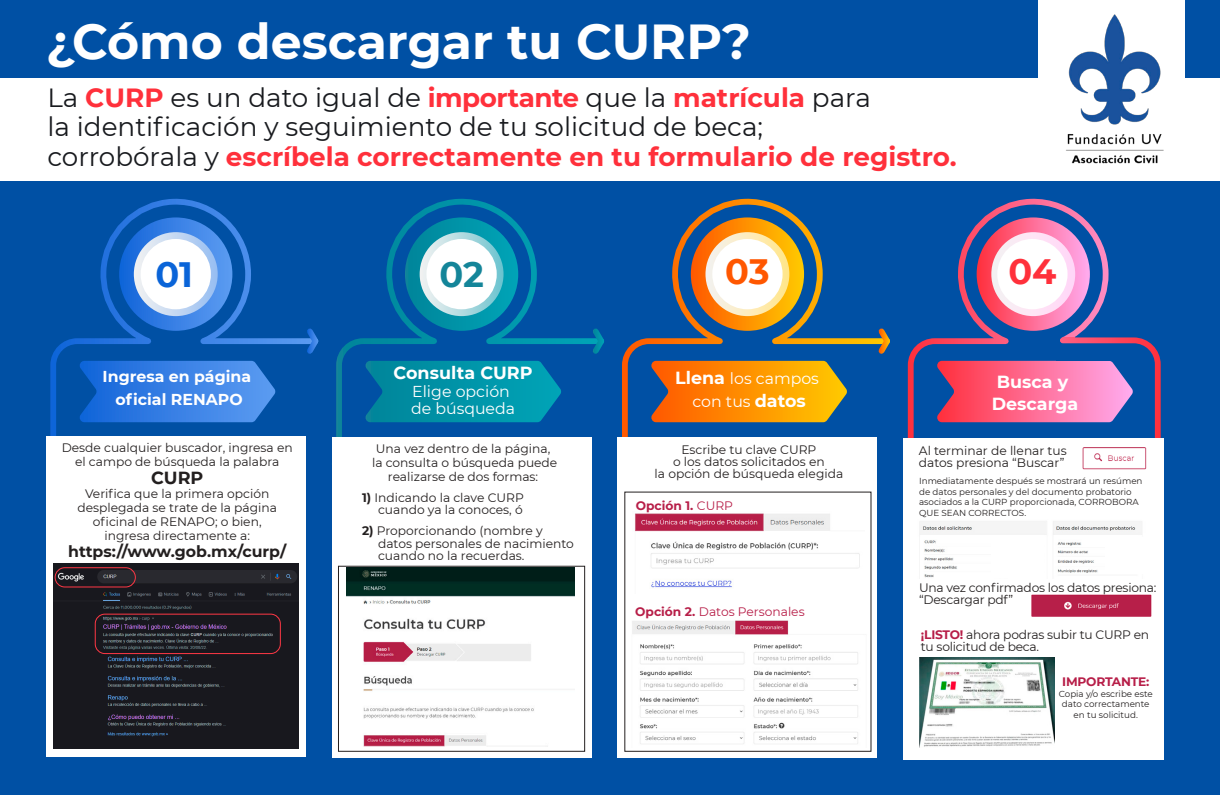
<style>
.page{position:relative;width:1220px;height:795px;background:#fff}
.page>*{position:absolute;margin:0;border:0;box-sizing:border-box;transform-origin:0 0}
.t1{font:700 49px "Montserrat";color:#fff}
.t2{font:700 35.18px "Montserrat";color:#0a64d8}
.t3{font:700 35.18px "Montserrat";color:#148599}
.t4{font:700 35.18px "Montserrat";color:#ff5700}
.t5{font:700 35.18px "Montserrat";color:#ff303b}
.t6{font:26.25px/29.8px "Montserrat";color:#181a1e}
.t7{font:700 17.5px/22.8px "Montserrat";color:#fff}
.t8{font:700 17.5px "Montserrat";color:#231f1f}
.t9{font:15.75px/17.5px "Montserrat";color:#fff}
.t10{font:700 15.75px/22.8px "Montserrat";color:#fff;text-align:center}
.t11{font:700 15.75px "Montserrat";color:#231f1f}
.t12{font:12.25px/12.2px "Montserrat";color:#231f1f;text-align:center}
.t13{font:12.25px/12.2px "Montserrat";letter-spacing:-.02em;color:#231f1f}
.t14{font:700 12.25px "Montserrat";letter-spacing:-.02em;color:#b71e48}
.t15{font:12.25px "Montserrat";color:#b71e48}
.t16{font:8.75px/10.5px "Montserrat";color:#231f1f}
.s1{font-weight:700;color:#ff303b}
.s2{font-weight:700}
.s3{font-weight:700;font-size:17.5px}
.s4{font-weight:400}
.s5{font-weight:700;color:#b71e48}
</style>
<div class="page">
<div style="left:0;top:0;width:1220px;height:794px;background:#0050a4"></div>
<svg style="left:50px;top:198px;width:256px;height:526px"></svg>
<svg style="left:302px;top:323px;width:17px;height:35px"></svg>
<svg style="left:119px;top:217px;width:113px;height:113px"></svg>
<svg style="left:134px;top:232px;width:84px;height:84px"></svg>
<div style="left:141px;top:239px;width:70px;height:70px;background:#fff;border-radius:50%"></div>
<svg style="left:336px;top:198px;width:256px;height:526px"></svg>
<svg style="left:588px;top:323px;width:16px;height:35px"></svg>
<svg style="left:405px;top:217px;width:113px;height:113px"></svg>
<svg style="left:420px;top:232px;width:83px;height:84px"></svg>
<div style="left:426px;top:239px;width:71px;height:70px;background:#fff;border-radius:50%"></div>
<svg style="left:622px;top:198px;width:251px;height:239px"></svg>
<svg style="left:873px;top:328px;width:17px;height:26px"></svg>
<svg style="left:691px;top:217px;width:113px;height:113px"></svg>
<svg style="left:705px;top:232px;width:84px;height:84px"></svg>
<div style="left:712px;top:239px;width:70px;height:70px;background:#fff;border-radius:50%"></div>
<svg style="left:907px;top:198px;width:202px;height:239px"></svg>
<svg style="left:976px;top:217px;width:114px;height:113px"></svg>
<svg style="left:991px;top:232px;width:84px;height:84px"></svg>
<div style="left:997px;top:239px;width:70px;height:70px;background:#fff;border-radius:50%"></div>
<div style="left:618px;top:437px;width:259px;height:320px;background:#fff"></div>
<div style="left:46px;top:436px;width:259px;height:320px;background:#fff"></div>
<img style="left:53px;top:563px;width:246px;height:184px">
<div style="left:55px;top:567px;width:81px;height:20px;border:1px solid #ff3845;border-radius:10px"></div>
<div style="left:95px;top:613px;width:186px;height:40px;border:1px solid #ff3845;border-radius:10px"></div>
<div style="left:332px;top:437px;width:259px;height:320px;background:#fff"></div>
<div style="left:338px;top:565px;width:247px;height:186px;border:1px solid #231f1f"></div>
<img style="left:346px;top:567px;width:228px;height:179px">
<img style="left:635px;top:513px;width:225px;height:75px">
<img style="left:632px;top:620px;width:226px;height:124px">
<svg style="left:936px;top:323px;width:225px;height:114px"></svg>
<div style="left:903px;top:437px;width:261px;height:322px;background:#fff"></div>
<img style="left:919px;top:657px;width:135px;height:89px">
<img style="left:1082px;top:447px;width:65px;height:23px">
<img style="left:919px;top:521px;width:223px;height:56px">
<img style="left:1031px;top:594px;width:121px;height:23px">
<div style="left:990px;top:535px;width:53px;height:42px;background:#fff"></div>
<div style="left:1105px;top:536px;width:46px;height:37px;background:#fff"></div>
<div style="left:1038px;top:0;width:147px;height:180px;background:#fff"></div>
<div style="left:0;top:78px;width:1220px;height:102px;background:#fff"></div>
<img style="left:1066px;top:14px;width:97px;height:149px">
<h1 class="t1" style="left:46px;top:7px;width:706px">¿Cómo descargar tu CURP?</h1>
<h3 class="t6" style="left:47px;top:81px;width:911px">La <span class="s1">CURP</span> es un dato igual de <span class="s1">importante</span> que la <span class="s1">matrícula</span> para<br>la identificación y seguimiento de tu solicitud de beca;<br>corrobórala y <span class="s1">escríbela correctamente en tu formulario de registro.</span></h3>
<h2 class="t2" style="left:155px;top:248px;width:39px">01</h2>
<h2 class="t3" style="left:439px;top:248px;width:46px">02</h2>
<h2 class="t4" style="left:725px;top:246px;width:46px">03</h2>
<h2 class="t5" style="left:1008px;top:246px;width:50px">04</h2>
<p class="t10" style="left:103px;top:364px;width:150px">Ingresa en página oficial RENAPO</p>
<p class="t12" style="left:62px;top:440px;width:233px;line-height:14px">Desde cualquier buscador, ingresa en el campo de búsqueda la palabra</p>
<h3 class="t8" style="left:151px;top:464px;width:54px">CURP</h3>
<p class="t12" style="left:78px;top:485px;width:201px;line-height:14px">Verifica que la primera opción desplegada se trate de la página oficinal de RENAPO; o bien, ingresa directamente a:</p>
<p class="t11" style="left:68px;top:540px;width:220px">https://www.gob.mx/curp/</p>
<h3 class="t7" style="left:394px;top:360px;width:140px">Consulta CURP</h3>
<p class="t9" style="left:411px;top:382px;width:106px">Elige opción de búsqueda</p>
<p class="t12" style="left:372px;top:441px;width:187px;line-height:14px">Una vez dentro de la página, la consulta o búsqueda puede realizarse de dos formas:</p>
<p class="t12" style="left:362px;top:491px;width:163px;text-align:right"><span class="s2">1)</span> Indicando la clave CURP cuando ya la conoces, ó</p>
<p class="t12" style="left:378px;top:524px;width:197px;text-align:left;text-indent:-16px"><span class="s2">2)</span> Proporcionando (nombre y datos personales de nacimiento cuando no la recuerdas.</p>
<p class="t9" style="left:675px;top:366px;width:145px;line-height:22.8px;text-align:center"><span class="s3">Llena</span> los campos con tus <span class="s3">datos</span></p>
<p class="t12" style="left:655px;top:442px;width:190px">Escribe tu clave CURP<br>o los datos solicitados en<br>la opción de búsqueda elegida</p>
<p class="t14" style="left:636px;top:496px;width:99px">Opción 1. <span class="s4">CURP</span></p>
<p class="t15" style="left:635px;top:603px;width:171px"><span class="s2">Opción 2.</span> Datos Personales</p>
<h3 class="t7" style="left:992px;top:369px;width:88px">Busca y<br>Descarga</h3>
<p class="t12" style="left:919px;top:443px;width:149px;text-align:left">Al terminar de llenar tus datos presiona “Buscar”</p>
<p class="t16" style="left:919px;top:475px;width:225px">Inmediatamente después se mostrará un resúmen de datos personales y del documento probatorio asociados a la CURP proporcionada, CORROBORA QUE SEAN CORRECTOS.</p>
<p class="t13" style="left:919px;top:580px;width:239px">Una vez confirmados los datos presiona: “Descargar pdf”</p>
<p class="t13" style="left:921px;top:627px;width:230px"><span class="s5">¡LISTO!</span> ahora podras subir tu CURP en tu solicitud de beca.</p>
<p class="t14" style="left:1062px;top:672px;width:88px">IMPORTANTE:</p>
<p class="t16" style="left:1059px;top:687px;width:95px;text-align:center">Copia y/o escribe este dato correctamente en tu solicitud.</p>
</div>
